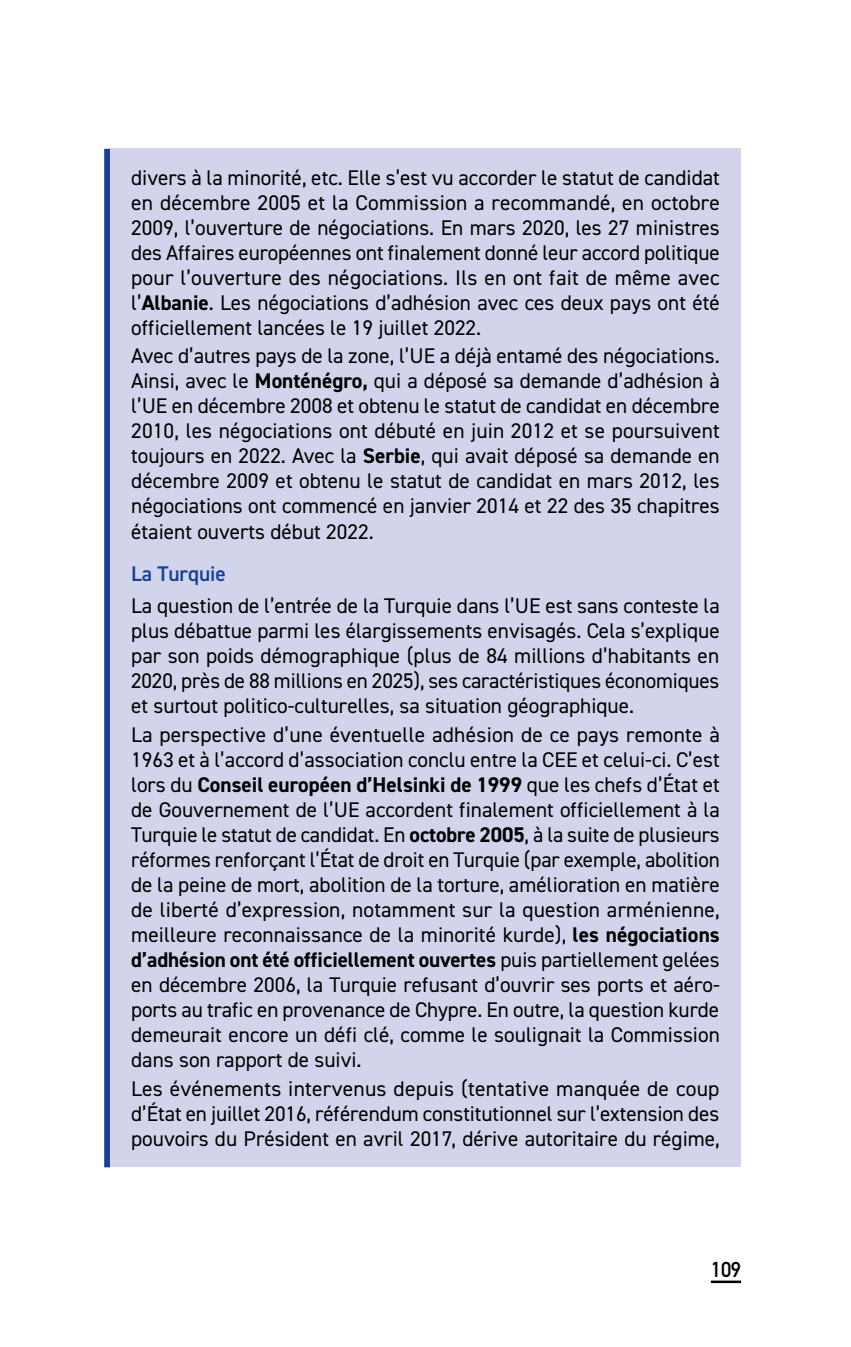
<style>
.page{position:relative;width:851px;height:1347px;background:#fff}
.page>*{position:absolute;margin:0;border:0;box-sizing:border-box;transform-origin:0 0}
.Encadré_texte{font:21.25px/25px "DIN2014";color:#000;text-align:justify}
.Encadré_titre_1{font:600 21.25px "DIN2014";color:#164194}
.t1{font:21.25px "DIN Mittelschrift Std";color:#000}
.s1{font-weight:700}
</style>
<div class="page">
<hr style="left:710px;top:1280px;width:31px;height:3px;background:#000">
<div style="left:110px;top:149px;width:631px;height:1017px;background:#d2d4ec"></div>
<div style="left:104px;top:149px;width:6px;height:1018px;background:#164194"></div>
<p class="Encadré_texte" style="left:131px;top:165px;width:590px">divers à la minorité, etc. Elle s’est vu accorder le statut de candidat en décembre 2005 et la Commission a recommandé, en octobre 2009, l’ouverture de négociations. En mars 2020, les 27 ministres des Affaires européennes ont finalement donné leur accord politique pour l’ouverture des négociations. Ils en ont fait de même avec l’<span class="s1">Albanie</span>. Les négociations d’adhésion avec ces deux pays ont été officiellement lancées le 19 juillet 2022.</p>
<p class="Encadré_texte" style="left:131px;top:343px;width:590px">Avec d’autres pays de la zone, l’UE a déjà entamé des négociations.<br>Ainsi, avec le <span class="s1">Monténégro,</span> qui a déposé sa demande d’adhésion à l’UE en décembre 2008 et obtenu le statut de candidat en décembre 2010, les négociations ont débuté en juin 2012 et se poursuivent toujours en 2022. Avec la <span class="s1">Serbie</span>, qui avait déposé sa demande en décembre 2009 et obtenu le statut de candidat en mars 2012, les négociations ont commencé en janvier 2014 et 22 des 35 chapitres étaient ouverts début 2022.</p>
<p class="Encadré_titre_1" style="left:131px;top:560px;width:96px">La Turquie</p>
<p class="Encadré_texte" style="left:131px;top:593px;width:590px">La question de l’entrée de la Turquie dans l’UE est sans conteste la plus débattue parmi les élargissements envisagés. Cela s’explique par son poids démographique (plus de 84 millions d’habitants en 2020, près de 88 millions en 2025), ses caractéristiques économiques et surtout politico-culturelles, sa situation géographique.</p>
<p class="Encadré_texte" style="left:131px;top:721px;width:590px">La perspective d’une éventuelle adhésion de ce pays remonte à 1963 et à l’accord d’association conclu entre la CEE et celui-ci. C’est lors du <span class="s1">Conseil européen d’Helsinki de 1999</span> que les chefs d’État et de Gouvernement de l’UE accordent finalement officiellement à la Turquie le statut de candidat. En <span class="s1">octobre 2005</span>, à la suite de plusieurs réformes renforçant l’État de droit en Turquie (par exemple, abolition de la peine de mort, abolition de la torture, amélioration en matière de liberté d’expression, notamment sur la question arménienne, meilleure reconnaissance de la minorité kurde), <span class="s1">les négociations d’adhésion ont été officiellement ouvertes</span> puis partiellement gelées en décembre 2006, la Turquie refusant d’ouvrir ses ports et aéro&shy;ports au trafic en provenance de Chypre. En outre, la question kurde demeurait encore un défi clé, comme le soulignait la Commission dans son rapport de suivi.</p>
<p class="Encadré_texte" style="left:131px;top:1075px;width:590px">Les événements intervenus depuis (tentative manquée de coup d’État en juillet 2016, référendum constitutionnel sur l’extension des pouvoirs du Président en avril 2017, dérive autoritaire du régime,</p>
<p class="t1" style="left:711px;top:1257px;width:31px">109</p>
</div>
